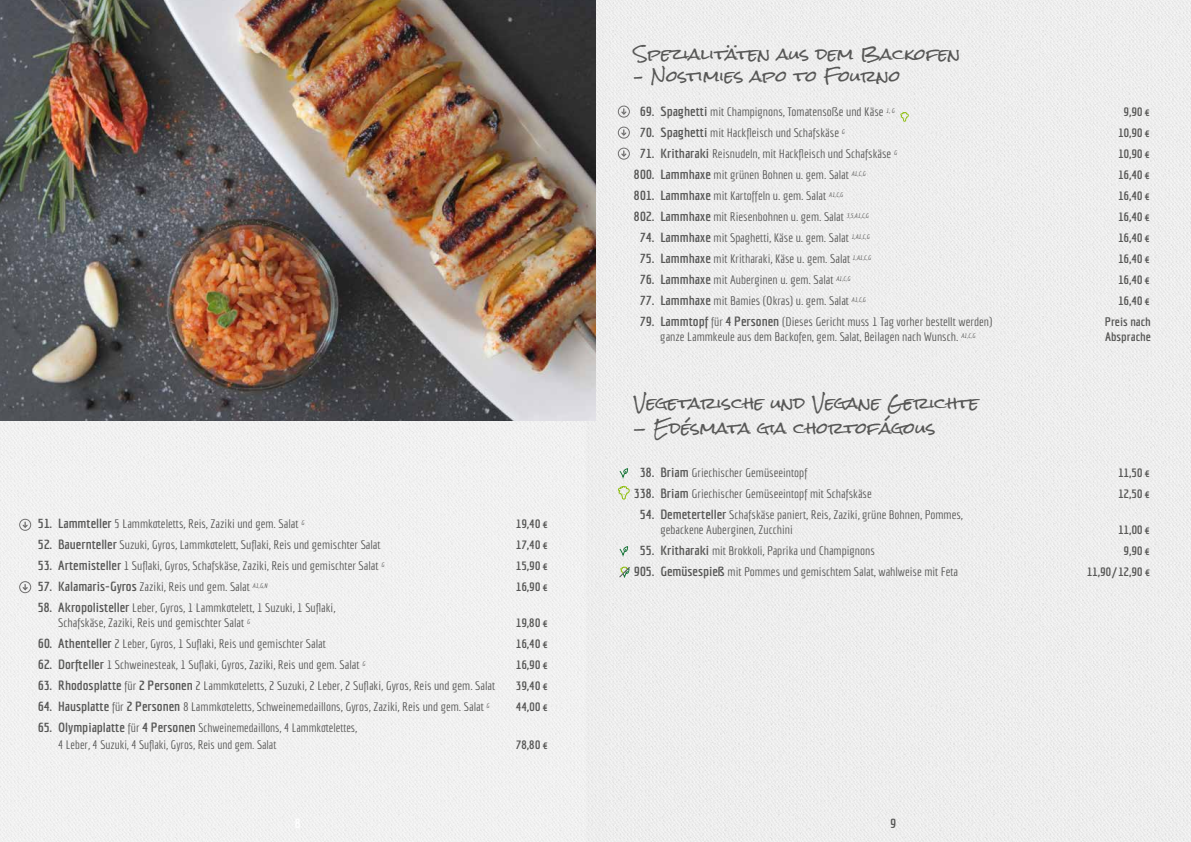
<style>
.page{position:relative;width:1191px;height:842px;background:#fff}
.page>*{position:absolute;margin:0;border:0;box-sizing:border-box;transform-origin:0 0}
.t1{font:14.9px "Rock Salt";color:#575756;scale:1.12 1}
.t2{font:700 13px "Economica";color:#575756;scale:1.12 1}
.t3{font:12px/15px "Economica";color:#575756;scale:1.12 1}
.t4{font:700 12px "Economica";color:#575756;scale:1.12 1}
.s1{font-weight:700;font-size:13px}
</style>
<div class="page">
<div style="left:604px;top:0;width:587px;height:842px;background:#ededed"></div>
<div style="left:0;top:0;width:604px;height:842px;background:#f0f0f0"></div>
<svg style="left:618px;top:467px;width:10px;height:11px"></svg>
<svg style="left:618px;top:545px;width:10px;height:11px"></svg>
<svg style="left:619px;top:566px;width:11px;height:12px"></svg>
<svg style="left:620px;top:109px;width:7px;height:7px"></svg>
<div style="left:618px;top:106px;width:12px;height:12px;border:1px solid #706f6f;border-radius:50%"></div>
<svg style="left:620px;top:130px;width:7px;height:7px"></svg>
<div style="left:618px;top:127px;width:12px;height:12px;border:1px solid #706f6f;border-radius:50%"></div>
<svg style="left:620px;top:151px;width:7px;height:7px"></svg>
<div style="left:618px;top:148px;width:12px;height:12px;border:1px solid #706f6f;border-radius:50%"></div>
<svg style="left:899px;top:111px;width:10px;height:11px"></svg>
<img style="left:0;top:0;width:595px;height:421px">
<svg style="left:21px;top:522px;width:8px;height:7px"></svg>
<div style="left:19px;top:519px;width:12px;height:12px;border:1px solid #706f6f;border-radius:50%"></div>
<svg style="left:21px;top:584px;width:8px;height:7px"></svg>
<div style="left:19px;top:581px;width:12px;height:12px;border:1px solid #706f6f;border-radius:50%"></div>
<svg style="left:617px;top:485px;width:14px;height:15px"></svg>
<p class="t3" style="left:38px;top:516px;width:239px"><span class="s1">51. Lammteller</span> 5 Lammkoteletts, Reis, Zaziki und gem. Salat <sup>G</sup></p>
<p class="t4" style="left:516px;top:517px;width:31px">19,40 €</p>
<p class="t3" style="left:38px;top:537px;width:308px"><span class="s1">52. Bauernteller</span> Suzuki, Gyros, Lammkotelett, Suflaki, Reis und gemischter Salat</p>
<p class="t4" style="left:516px;top:538px;width:31px">17,40 €</p>
<p class="t3" style="left:38px;top:558px;width:311px"><span class="s1">53. Artemisteller</span> 1 Suflaki, Gyros, Schafskäse, Zaziki, Reis und gemischter Salat <sup>G</sup></p>
<p class="t4" style="left:516px;top:559px;width:31px">15,90 €</p>
<p class="t3" style="left:38px;top:579px;width:206px"><span class="s1">57. Kalamaris-Gyros</span> Zaziki, Reis und gem. Salat <sup>A1,G,N</sup></p>
<p class="t4" style="left:516px;top:580px;width:31px">16,90 €</p>
<p class="t3" style="left:58px;top:600px;width:249px;text-indent:-20px"><span class="s1">58. Akropolisteller</span> Leber, Gyros, 1 Lammkotelett, 1 Suzuki, 1 Suflaki,<br>Schafskäse, Zaziki, Reis und gemischter Salat <sup>G</sup></p>
<p class="t4" style="left:516px;top:616px;width:31px">19,80 €</p>
<p class="t3" style="left:38px;top:636px;width:259px"><span class="s1">60. Athenteller</span> 2 Leber, Gyros, 1 Suflaki, Reis und gemischter Salat</p>
<p class="t4" style="left:516px;top:637px;width:31px">16,40 €</p>
<p class="t3" style="left:38px;top:657px;width:294px"><span class="s1">62. Dorfteller</span> 1 Schweinesteak, 1 Suflaki, Gyros, Zaziki, Reis und gem. Salat <sup>G</sup></p>
<p class="t4" style="left:516px;top:658px;width:31px">16,90 €</p>
<p class="t3" style="left:38px;top:678px;width:410px"><span class="s1">63. Rhodosplatte</span> für <span class="s1">2 Personen</span> 2 Lammkoteletts, 2 Suzuki, 2 Leber, 2 Suflaki, Gyros, Reis und gem. Salat</p>
<p class="t4" style="left:516px;top:679px;width:31px">39,40 €</p>
<p class="t3" style="left:38px;top:699px;width:405px"><span class="s1">64. Hausplatte</span> für <span class="s1">2 Personen</span> 8 Lammkoteletts, Schweinemedaillons, Gyros, Zaziki, Reis und gem. Salat <sup>G</sup></p>
<p class="t4" style="left:516px;top:700px;width:31px">44,00 €</p>
<p class="t3" style="left:58px;top:719px;width:268px;line-height:17px;text-indent:-20px"><span class="s1">65. Olympiaplatte</span> für <span class="s1">4 Personen</span> Schweinemedaillons, 4 Lammkotelettes,<br>4 Leber, 4 Suzuki, 4 Suflaki, Gyros, Reis und gem. Salat</p>
<p class="t4" style="left:516px;top:738px;width:31px">78,80 €</p>
<p class="t1" style="left:634px;top:46px;width:293px">Spezialitäten aus dem Backofen</p>
<p class="t1" style="left:634px;top:68px;width:240px">– Nostimies apo to Fourno</p>
<p class="t3" style="left:640px;top:104px;width:229px"><span class="s1">69. Spaghetti</span> mit Champignons, Tomatensoße und Käse <sup>1,</sup> <sup>G</sup></p>
<p class="t4" style="left:1123px;top:105px;width:26px">9,90 €</p>
<p class="t3" style="left:640px;top:125px;width:184px"><span class="s1">70. Spaghetti</span> mit Hackfleisch und Schafskäse <sup>G</sup></p>
<p class="t4" style="left:1118px;top:126px;width:31px">10,90 €</p>
<p class="t3" style="left:640px;top:146px;width:231px"><span class="s1">71. Kritharaki</span> Reisnudeln, mit Hackfleisch und Schafskäse <sup>G</sup></p>
<p class="t4" style="left:1118px;top:147px;width:31px">10,90 €</p>
<p class="t3" style="left:634px;top:167px;width:208px"><span class="s1">800. Lammhaxe</span> mit grünen Bohnen u. gem. Salat <sup>A1,C,G</sup></p>
<p class="t4" style="left:1118px;top:168px;width:31px">16,40 €</p>
<p class="t3" style="left:634px;top:188px;width:188px"><span class="s1">801. Lammhaxe</span> mit Kartoffeln u. gem. Salat <sup>A1,C,G</sup></p>
<p class="t4" style="left:1118px;top:189px;width:31px">16,40 €</p>
<p class="t3" style="left:634px;top:209px;width:211px"><span class="s1">802. Lammhaxe</span> mit Riesenbohnen u. gem. Salat <sup>3,5,A1,C,G</sup></p>
<p class="t4" style="left:1118px;top:210px;width:31px">16,40 €</p>
<p class="t3" style="left:640px;top:230px;width:207px"><span class="s1">74. Lammhaxe</span> mit Spaghetti, Käse u. gem. Salat <sup>1,A1,C,G</sup></p>
<p class="t4" style="left:1118px;top:231px;width:31px">16,40 €</p>
<p class="t3" style="left:640px;top:251px;width:208px"><span class="s1">75. Lammhaxe</span> mit Kritharaki, Käse u. gem. Salat <sup>1,A1,C,G</sup></p>
<p class="t4" style="left:1118px;top:252px;width:31px">16,40 €</p>
<p class="t3" style="left:640px;top:272px;width:189px"><span class="s1">76. Lammhaxe</span> mit Auberginen u. gem. Salat <sup>A1,C,G</sup></p>
<p class="t4" style="left:1118px;top:273px;width:31px">16,40 €</p>
<p class="t3" style="left:640px;top:293px;width:203px"><span class="s1">77. Lammhaxe</span> mit Bamies (Okras) u. gem. Salat <sup>A1,C,G</sup></p>
<p class="t4" style="left:1118px;top:294px;width:31px">16,40 €</p>
<p class="t3" style="left:640px;top:314px;width:316px"><span class="s1">79. Lammtopf</span> für <span class="s1">4 Personen</span> (Dieses Gericht muss 1 Tag vorher bestellt werden)</p>
<p class="t4" style="left:1104px;top:315px;width:43px">Preis nach</p>
<p class="t3" style="left:660px;top:329px;width:283px">ganze Lammkeule aus dem Backofen, gem. Salat, Beilagen nach Wunsch. <sup>A1,C,G</sup></p>
<p class="t4" style="left:1105px;top:330px;width:42px">Absprache</p>
<p class="t1" style="left:634px;top:395px;width:310px">Vegetarische und Vegane Gerichte</p>
<p class="t1" style="left:634px;top:420px;width:271px">- Edésmata gia chortofágous</p>
<p class="t3" style="left:640px;top:465px;width:151px"><span class="s1">38. Briam</span> Griechischer Gemüseeintopf</p>
<p class="t4" style="left:1118px;top:466px;width:31px">11,50 €</p>
<p class="t3" style="left:634px;top:486px;width:214px"><span class="s1">338. Briam</span> Griechischer Gemüseeintopf mit Schafskäse</p>
<p class="t4" style="left:1118px;top:487px;width:31px">12,50 €</p>
<p class="t3" style="left:660px;top:507px;width:272px;text-indent:-20px"><span class="s1">54. Demeterteller</span> Schafskäse paniert, Reis, Zaziki, grüne Bohnen, Pommes, gebackene Auberginen, Zucchini</p>
<p class="t4" style="left:1118px;top:523px;width:31px">11,00 €</p>
<p class="t3" style="left:640px;top:543px;width:211px"><span class="s1">55. Kritharaki</span> mit Brokkoli, Paprika und Champignons</p>
<p class="t4" style="left:1123px;top:544px;width:26px">9,90 €</p>
<p class="t3" style="left:634px;top:564px;width:291px"><span class="s1">905. Gemüsespieß</span> mit Pommes und gemischtem Salat, wahlweise mit Feta</p>
<p class="t4" style="left:1086px;top:565px;width:59px">11,90/12,90 €</p>
<p class="t2" style="left:890px;top:816px;width:7px">9</p>
</div>
